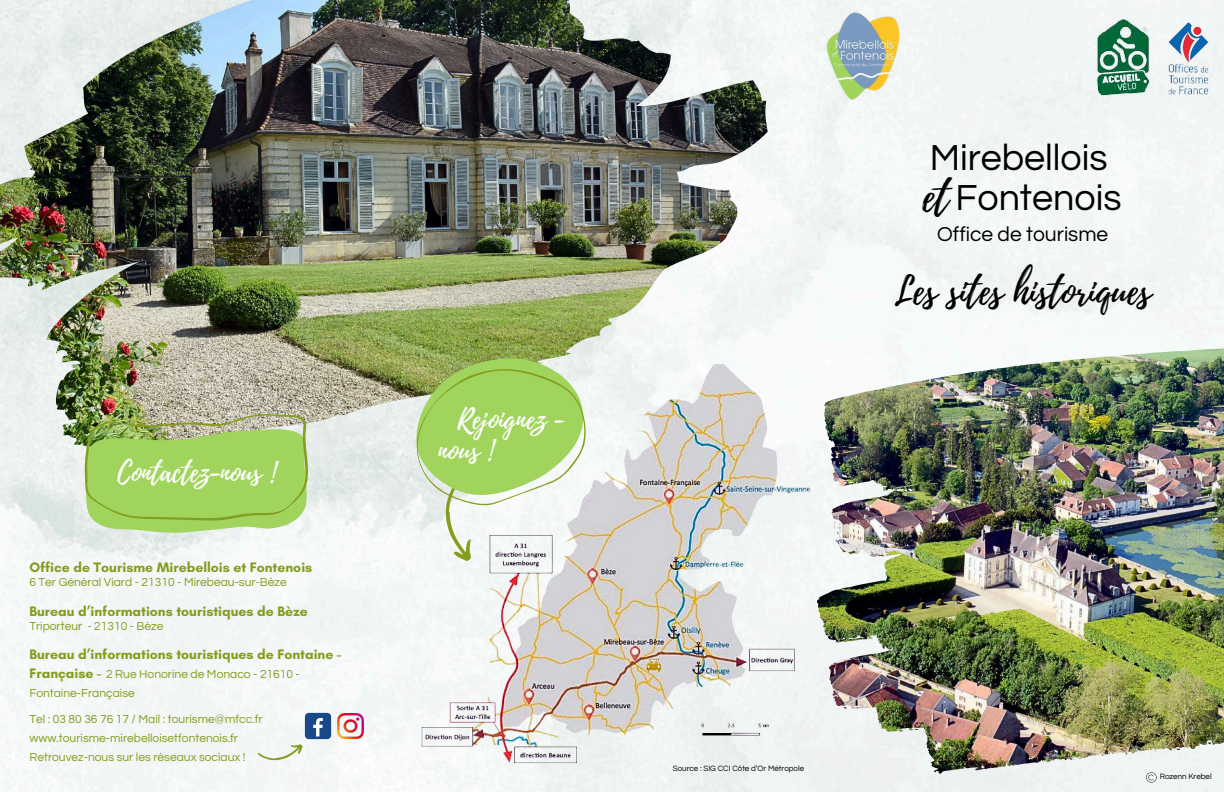
<style>
.page{position:relative;width:1224px;height:792px;background:#fff}
.page>*{position:absolute;margin:0;border:0;box-sizing:border-box;transform-origin:0 0}
.t1{font:38px "Playlist Script";color:#000}
.t2{font:37.7px/40.1px "Questrial";color:#000}
.t3{font:28px/30.4px "Playlist Script";color:#fff}
.t4{font:21px "Questrial";color:#000}
.t5{font:700 14px "Glacial Indifference";color:#839d1c}
.t6{font:12px/18.9px "Questrial";color:#839d1c}
.t7{font:8px "Questrial";color:#000}
.s1{font-family:"Glacial Indifference";font-weight:700;font-size:14px}
.s2{font-family:"Playlist Script";font-size:42.4px}
</style>
<div class="page">
<img style="left:0;top:0;width:1224px;height:792px">
<img style="left:0;top:0;width:767px;height:461px">
<img style="left:816px;top:0;width:93px;height:107px">
<div style="left:305px;top:713px;width:26px;height:26px;background:#1a4789;border-radius:4px"></div>
<svg style="left:313px;top:718px;width:10px;height:18px"></svg>
<img style="left:338px;top:713px;width:25px;height:26px">
<svg style="left:257px;top:741px;width:48px;height:24px"></svg>
<img style="left:1096px;top:19px;width:54px;height:77px">
<img style="left:1160px;top:11px;width:59px;height:92px">
<img style="left:415px;top:364px;width:396px;height:401px">
<svg style="left:85px;top:414px;width:223px;height:119px;background:#a3cc68"></svg>
<svg style="left:415px;top:358px;width:173px;height:206px"></svg>
<svg style="left:1146px;top:772px;width:11px;height:11px"></svg>
<h3 class="t3" style="left:117px;top:458px;width:160px">Contactez-nous !</h3>
<p class="t5" style="left:29px;top:559px;width:284px">Office de Tourisme Mirebellois et Fontenois</p>
<p class="t6" style="left:29px;top:573px;width:259px">6 Ter Général Viard - 21310 - Mirebeau-sur-Bèze</p>
<p class="t5" style="left:29px;top:602px;width:280px">Bureau d’informations touristiques de Bèze</p>
<p class="t6" style="left:29px;top:617px;width:136px">Triporteur - 21310 - Bèze</p>
<p class="t5" style="left:29px;top:646px;width:314px">Bureau d’informations touristiques de Fontaine -</p>
<p class="t6" style="left:29px;top:665px;width:272px"><span class="s1">Française -</span> 2 Rue Honorine de Monaco - 21610 -<br>Fontaine-Française</p>
<p class="t6" style="left:29px;top:710px;width:235px">Tel : 03 80 36 76 17 / Mail : tourisme@mfcc.fr www.tourisme-mirebelloisetfontenois.fr<br>Retrouvez-nous sur les réseaux sociaux !</p>
<h3 class="t3" style="left:439px;top:405px;width:128px;text-indent:19px">Rejoignez - nous !</h3>
<h2 class="t2" style="left:922px;top:138px;width:201px">Mirebellois <span class="s2">et</span> Fontenois</h2>
<h3 class="t4" style="left:937px;top:224px;width:173px">Office de tourisme</h3>
<h1 class="t1" style="left:894px;top:265px;width:259px">Les sites historiques</h1>
<p class="t7" style="left:673px;top:764px;width:133px">Source : SIG CCI Côte d’Or Métropole</p>
<p class="t7" style="left:1160px;top:773px;width:53px">Rozenn Krebel</p>
</div>
